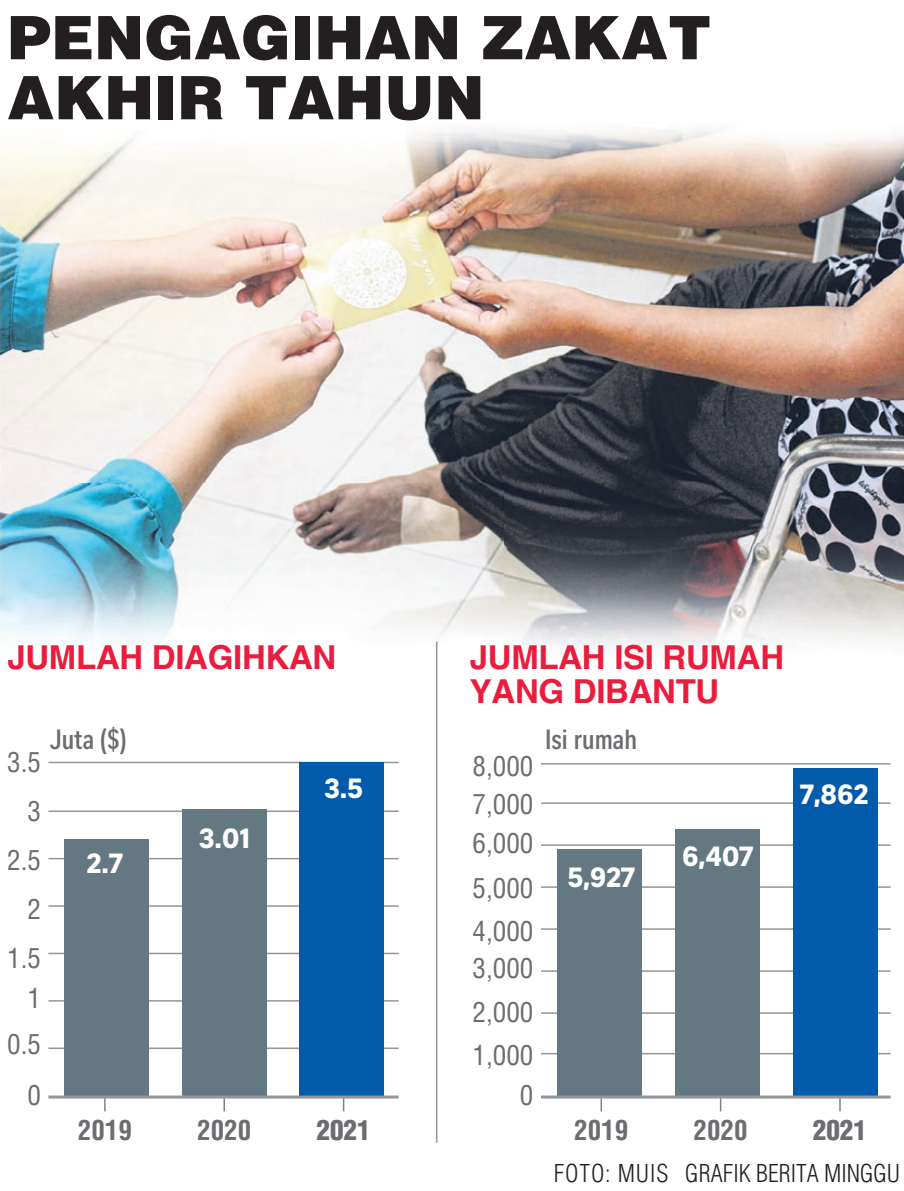
<style>
.page{position:relative;width:904px;height:1191px;background:#fff}
.page>*{position:absolute;margin:0;border:0;box-sizing:border-box;transform-origin:0 0}
.t1{font:900 60px/60px "Helvetica";color:#231f20}
.t2{font:700 33px/34.5px "Helvetica";letter-spacing:-.01em;color:#ea1d3d}
.t3{font:condensed 27px "Helvetica";color:#6c6d70}
.t4{font:700 27px "Curator Head ST Extra";color:#fff}
.t5{font:700 condensed 27px "Helvetica";color:#6c6d70}
.t6{font:700 27px "Curator Head Cond ST Semi";color:#6c6d70}
.t7{font:900 condensed 27px "Helvetica";color:#6c6d70}
.t8{font:300 condensed 24px "Helvetica";color:#231f20}
</style>
<div class="page">
<img style="left:1px;top:129px;width:902px;height:548px">
<hr style="left:436px;top:641px;width:1px;height:501px;background:#939598">
<svg style="left:104px;top:1098px;width:2px;height:13px"></svg>
<svg style="left:223px;top:1098px;width:2px;height:13px"></svg>
<svg style="left:343px;top:1098px;width:1px;height:13px"></svg>
<svg style="left:600px;top:1098px;width:1px;height:13px"></svg>
<svg style="left:719px;top:1098px;width:2px;height:13px"></svg>
<svg style="left:838px;top:1098px;width:2px;height:13px"></svg>
<hr style="left:48px;top:1047px;width:350px;height:2px;background:#939598">
<hr style="left:48px;top:1000px;width:350px;height:1px;background:#939598">
<hr style="left:48px;top:952px;width:350px;height:2px;background:#939598">
<hr style="left:48px;top:905px;width:350px;height:1px;background:#939598">
<hr style="left:48px;top:858px;width:350px;height:1px;background:#939598">
<hr style="left:48px;top:810px;width:350px;height:2px;background:#939598">
<hr style="left:48px;top:761px;width:350px;height:2px;background:#939598">
<hr style="left:540px;top:1012px;width:350px;height:1px;background:#939598">
<hr style="left:540px;top:1053px;width:350px;height:1px;background:#939598">
<hr style="left:540px;top:928px;width:350px;height:1px;background:#939598">
<hr style="left:540px;top:970px;width:350px;height:1px;background:#939598">
<hr style="left:540px;top:844px;width:350px;height:2px;background:#939598">
<hr style="left:540px;top:802px;width:350px;height:2px;background:#939598">
<hr style="left:540px;top:886px;width:350px;height:2px;background:#939598">
<hr style="left:540px;top:763px;width:350px;height:1px;background:#939598">
<div style="left:64px;top:839px;width:85px;height:257px;background:#647882"></div>
<div style="left:182px;top:809px;width:84px;height:287px;background:#647882"></div>
<div style="left:299px;top:762px;width:85px;height:334px;background:#015aaa"></div>
<div style="left:557px;top:849px;width:85px;height:247px;background:#647882"></div>
<div style="left:674px;top:829px;width:85px;height:267px;background:#647882"></div>
<div style="left:792px;top:768px;width:84px;height:328px;background:#015aaa"></div>
<hr style="left:48px;top:1095px;width:350px;height:3px;background:#939598">
<hr style="left:540px;top:1095px;width:350px;height:3px;background:#939598">
<h1 class="t1" style="left:7px;top:6px;width:705px">PENGAGIHAN ZAKAT<br>AKHIR TAHUN</h1>
<p class="t2" style="left:7px;top:639px;width:330px">JUMLAH DIAGIHKAN</p>
<p class="t2" style="left:469px;top:639px;width:316px">JUMLAH ISI RUMAH<br>YANG DIBANTU</p>
<p class="t6" style="left:50px;top:724px;width:78px">Juta ($)</p>
<p class="t6" style="left:544px;top:724px;width:93px">Isi rumah</p>
<p class="t3" style="left:7px;top:745px;width:35px">3.5</p>
<p class="t3" style="left:472px;top:749px;width:62px">8,000</p>
<p class="t4" style="left:324px;top:772px;width:40px">3.5</p>
<p class="t3" style="left:472px;top:786px;width:62px">7,000</p>
<p class="t3" style="left:27px;top:794px;width:15px">3</p>
<p class="t3" style="left:7px;top:843px;width:35px">2.5</p>
<p class="t3" style="left:27px;top:892px;width:15px">2</p>
<p class="t3" style="left:7px;top:941px;width:35px">1.5</p>
<p class="t3" style="left:27px;top:981px;width:15px">1</p>
<p class="t3" style="left:7px;top:1027px;width:35px">0.5</p>
<p class="t4" style="left:87px;top:846px;width:37px">2.7</p>
<p class="t4" style="left:199px;top:821px;width:52px">3.01</p>
<p class="t3" style="left:472px;top:826px;width:62px">6,000</p>
<p class="t3" style="left:472px;top:871px;width:62px">5,000</p>
<p class="t3" style="left:472px;top:914px;width:62px">4,000</p>
<p class="t3" style="left:472px;top:951px;width:62px">3,000</p>
<p class="t3" style="left:472px;top:995px;width:62px">2,000</p>
<p class="t3" style="left:472px;top:1038px;width:62px">1,000</p>
<p class="t3" style="left:27px;top:1078px;width:15px">0</p>
<p class="t3" style="left:519px;top:1078px;width:15px">0</p>
<p class="t4" style="left:567px;top:860px;width:69px">5,927</p>
<p class="t4" style="left:681px;top:839px;width:73px">6,407</p>
<p class="t4" style="left:799px;top:778px;width:70px">7,862</p>
<p class="t5" style="left:78px;top:1113px;width:56px">2019</p>
<p class="t5" style="left:197px;top:1113px;width:56px">2020</p>
<p class="t7" style="left:316px;top:1113px;width:56px">2021</p>
<p class="t5" style="left:574px;top:1113px;width:56px">2019</p>
<p class="t5" style="left:693px;top:1113px;width:56px">2020</p>
<p class="t7" style="left:812px;top:1113px;width:56px">2021</p>
<p class="t8" style="left:553px;top:1158px;width:348px">FOTO: MUIS GRAFIK BERITA MINGGU</p>
</div>
